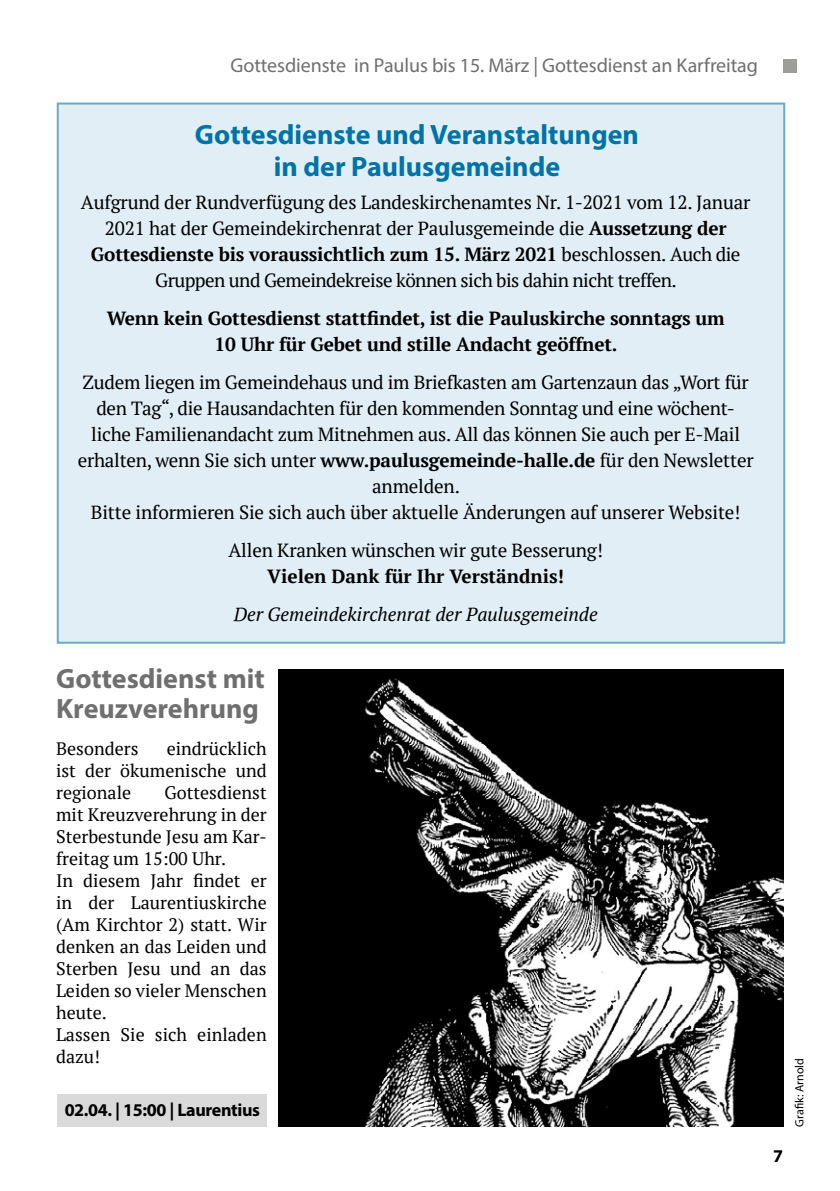
<style>
.page{position:relative;width:840px;height:1191px;background:#fff}
.page>*{position:absolute;margin:0;border:0;box-sizing:border-box;transform-origin:0 0}
.t1{font:700 28px/32px "Myriad Pro";color:#0073a7;text-align:center}
.t2{font:700 28px/30px "Myriad Pro";color:#706f6f}
.t3{font:20px "Myriad Pro";letter-spacing:-.005em;color:#706f6f}
.t4{font:19px/26px "PT Serif";letter-spacing:-.015em;color:#000;text-align:center}
.t5{font:700 19px/26px "PT Serif";letter-spacing:-.01em;color:#000;text-align:center}
.t6{font:italic 19px "PT Serif";color:#000}
.t7{font:18px/22px "PT Serif";color:#000;text-align:justify}
.t8{font:700 18px "Myriad Pro";letter-spacing:-.02em;color:#000}
.t9{font:12px "Myriad Pro";color:#000}
.s1{font-weight:700}
</style>
<div class="page">
<div style="left:782px;top:59px;width:14px;height:14px;background:#9d9d9c"></div>
<div style="left:57px;top:103px;width:727px;height:540px;background:#e1eef6;border:2px solid #68aac8"></div>
<div style="left:57px;top:1094px;width:209px;height:32px;background:#dadada"></div>
<img style="left:278px;top:669px;width:504px;height:457px">
<p class="t3" style="left:230px;top:53px;width:528px">Gottesdienste in Paulus bis 15. März | Gottesdienst an Karfreitag</p>
<h1 class="t1" style="left:195px;top:118px;width:445px">Gottesdienste und Veranstaltungen in der Paulusgemeinde</h1>
<p class="t4" style="left:81px;top:189px;width:670px">Aufgrund der Rundverfügung des Landeskirchenamtes Nr. 1-2021 vom 12. Januar 2021 hat der Gemeindekirchenrat der Paulusgemeinde die <span class="s1">Aussetzung der Gottesdienste bis voraussichtlich zum 15. März 2021</span> beschlossen. Auch die Gruppen und Gemeindekreise können sich bis dahin nicht treffen.</p>
<p class="t5" style="left:107px;top:305px;width:619px">Wenn kein Gottesdienst stattfindet, ist die Pauluskirche sonntags um<br>10 Uhr für Gebet und stille Andacht geöffnet.</p>
<p class="t4" style="left:78px;top:369px;width:677px">Zudem liegen im Gemeindehaus und im Briefkasten am Gartenzaun das „Wort für den Tag“, die Hausandachten für den kommenden Sonntag und eine wöchent&shy;liche Familienandacht zum Mitnehmen aus. All das können Sie auch per E-Mail erhalten, wenn Sie sich unter <span class="s1">www.paulusgemeinde-halle.de</span> für den Newsletter anmelden.<br>Bitte informieren Sie sich auch über aktuelle Änderungen auf unserer Website!</p>
<p class="t4" style="left:228px;top:537px;width:376px">Allen Kranken wünschen wir gute Besserung!</p>
<p class="t5" style="left:267px;top:563px;width:298px">Vielen Dank für Ihr Verständnis!</p>
<p class="t6" style="left:233px;top:602px;width:365px">Der Gemeindekirchenrat der Paulusgemeinde</p>
<h1 class="t2" style="left:56px;top:663px;width:210px">Gottesdienst mit<br>Kreuzverehrung</h1>
<p class="t7" style="left:56px;top:737px;width:84px">Besonders</p>
<p class="t7" style="left:56px;top:737px;width:212px;text-indent:111px">eindrücklich ist der ökumenische und regionale</p>
<p class="t7" style="left:56px;top:781px;width:212px;text-align:left;text-indent:108px">Gottesdienst mit Kreuzverehrung in der<br>Sterbestunde Jesu am Kar&shy;freitag um 15:00 Uhr.<br>In diesem Jahr findet er in der Laurentiuskirche (Am Kirchtor 2) statt. Wir denken an das Leiden und<br>Sterben Jesu und an das<br>Leiden so vieler Menschen heute.<br>Lassen Sie sich einladen dazu!</p>
<p class="t8" style="left:65px;top:1098px;width:197px">02.04. | 15:00 | Laurentius</p>
<p class="t8" style="left:772px;top:1144px;width:11px">7</p>
<p class="t9" style="left:791px;top:1126px;width:70px;rotate:-90deg">Grafik: Arnold</p>
</div>
